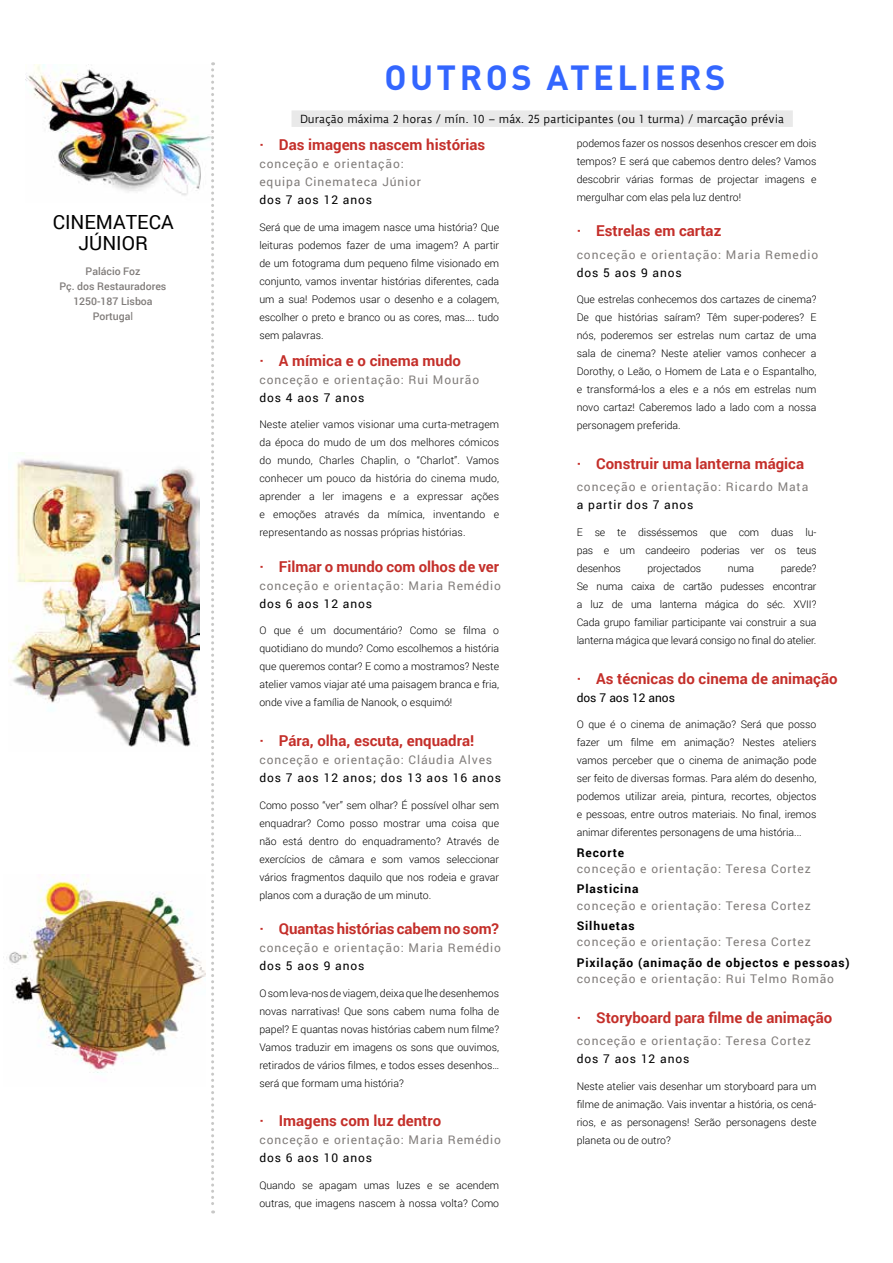
<style>
.page{position:relative;width:893px;height:1263px;background:#fff}
.page>*{position:absolute;margin:0;border:0;box-sizing:border-box;transform-origin:0 0}
.t1{font:700 34.5px "DIN";letter-spacing:.1em;color:#36f}
.t2{font:19.5px/21px "Roboto";color:#000;text-align:center}
.t3{font:700 15px "Roboto";color:#c42f2a}
.t4{font:12px/18px "Roboto";letter-spacing:.075em;color:#807c7a}
.t5{font:12px "Roboto";letter-spacing:.075em;color:#000}
.t6{font:700 12px "Roboto";letter-spacing:.075em;color:#000}
.t7{font:12px "Roboto";color:#000}
.t8{font:300 10.5px/18px "Roboto";color:#000;text-align:justify}
.t9{font:10.5px "Duru Sans";color:#000}
.t10{font:500 10.5px/15px "Roboto";color:#807c7a;text-align:center}
.s1{font-weight:400}
</style>
<div class="page">
<img style="left:26px;top:64px;width:185px;height:132px">
<svg style="left:211px;top:62px;width:3px;height:1151px"></svg>
<img style="left:3px;top:874px;width:203px;height:199px">
<div style="left:292px;top:110px;width:501px;height:17px;background:#e9e9e9"></div>
<img style="left:9px;top:452px;width:191px;height:295px">
<h2 class="t2" style="left:53px;top:211px;width:122px">CINEMATECA<br>JÚNIOR</h2>
<p class="t10" style="left:60px;top:263px;width:108px">Palácio Foz<br>Pç. dos Restauradores<br>1250-187 Lisboa<br>Portuga<span class="s1">l</span></p>
<h1 class="t1" style="left:384px;top:55px;width:343px">OUTROS ATELIERS</h1>
<p class="t9" style="left:300px;top:112px;width:486px">Duração máxima 2 horas / mín. 10 – máx. 25 participantes (ou 1 turma) / marcação prévia</p>
<h3 class="t3" style="left:259px;top:134px;width:227px">· Das imagens nascem histórias</h3>
<p class="t4" style="left:259px;top:155px;width:163px">conceção e orientação: equipa Cinemateca Júnior</p>
<p class="t5" style="left:259px;top:192px;width:114px">dos 7 aos 12 anos</p>
<p class="t8" style="left:259px;top:218px;width:241px">Será que de uma imagem nasce uma história? Que leituras podemos fazer de uma imagem? A partir de um fotograma dum pequeno filme visionado em conjunto, vamos inventar histórias diferentes, cada um a sua! Podemos usar o desenho e a colagem, escolher o preto e branco ou as cores, mas…. tudo sem palavras.</p>
<h3 class="t3" style="left:259px;top:350px;width:203px">· A mímica e o cinema mudo</h3>
<p class="t4" style="left:259px;top:370px;width:221px">conceção e orientação: Rui Mourão</p>
<p class="t5" style="left:259px;top:389px;width:107px">dos 4 aos 7 anos</p>
<p class="t8" style="left:259px;top:415px;width:241px">Neste atelier vamos visionar uma curta-metragem da época do mudo de um dos melhores cómicos do mundo, Charles Chaplin, o “Charlot”. Vamos conhecer um pouco da história do cinema mudo, aprender a ler imagens e a expressar ações e emoções através da mímica, inventando e representando as nossas próprias histórias.</p>
<h3 class="t3" style="left:259px;top:556px;width:241px">· Filmar o mundo com olhos de ver</h3>
<p class="t4" style="left:259px;top:576px;width:243px">conceção e orientação: Maria Remédio</p>
<p class="t5" style="left:259px;top:595px;width:114px">dos 6 aos 12 anos</p>
<p class="t8" style="left:259px;top:621px;width:241px">O que é um documentário? Como se filma o quotidiano do mundo? Como escolhemos a história que queremos contar? E como a mostramos? Neste atelier vamos viajar até uma paisagem branca e fria, onde vive a família de Nanook, o esquimó!</p>
<h3 class="t3" style="left:259px;top:730px;width:216px">· Pára, olha, escuta, enquadra!</h3>
<p class="t4" style="left:259px;top:750px;width:234px">conceção e orientação: Cláudia Alves</p>
<p class="t5" style="left:259px;top:769px;width:243px">dos 7 aos 12 anos; dos 13 aos 16 anos</p>
<p class="t8" style="left:259px;top:795px;width:241px">Como posso “ver” sem olhar? É possível olhar sem enquadrar? Como posso mostrar uma coisa que não está dentro do enquadramento? Através de exercícios de câmara e som vamos seleccionar vários fragmentos daquilo que nos rodeia e gravar planos com a duração de um minuto.</p>
<h3 class="t3" style="left:259px;top:918px;width:241px">· Quantas histórias cabem no som?</h3>
<p class="t4" style="left:259px;top:938px;width:243px">conceção e orientação: Maria Remédio</p>
<p class="t5" style="left:259px;top:957px;width:107px">dos 5 aos 9 anos</p>
<p class="t8" style="left:259px;top:983px;width:241px">O som leva-nos de viagem, deixa que lhe desenhemos novas narrativas! Que sons cabem numa folha de papel? E quantas novas histórias cabem num filme?<br>Vamos traduzir em imagens os sons que ouvimos, retirados de vários filmes, e todos esses desenhos… será que formam uma história?</p>
<h3 class="t3" style="left:259px;top:1110px;width:183px">· Imagens com luz dentro</h3>
<p class="t4" style="left:259px;top:1131px;width:243px">conceção e orientação: Maria Remédio</p>
<p class="t5" style="left:259px;top:1150px;width:114px">dos 6 aos 10 anos</p>
<p class="t8" style="left:259px;top:1176px;width:241px">Quando se apagam umas luzes e se acendem outras, que imagens nascem à nossa volta? Como</p>
<p class="t8" style="left:577px;top:134px;width:241px">podemos fazer os nossos desenhos crescer em dois tempos? E será que cabemos dentro deles? Vamos descobrir várias formas de projectar imagens e mergulhar com elas pela luz dentro!</p>
<h3 class="t3" style="left:577px;top:221px;width:146px">· Estrelas em cartaz</h3>
<p class="t4" style="left:577px;top:245px;width:243px">conceção e orientação: Maria Remedio</p>
<p class="t5" style="left:577px;top:264px;width:107px">dos 5 aos 9 anos</p>
<p class="t8" style="left:577px;top:290px;width:241px">Que estrelas conhecemos dos cartazes de cinema?<br>De que histórias saíram? Têm super-poderes? E nós, poderemos ser estrelas num cartaz de uma sala de cinema? Neste atelier vamos conhecer a Dorothy, o Leão, o Homem de Lata e o Espantalho, e transformá-los a eles e a nós em estrelas num novo cartaz! Caberemos lado a lado com a nossa personagem preferida.</p>
<h3 class="t3" style="left:577px;top:453px;width:229px">· Construir uma lanterna mágica</h3>
<p class="t4" style="left:577px;top:477px;width:233px">conceção e orientação: Ricardo Mata</p>
<p class="t5" style="left:577px;top:496px;width:118px">a partir dos 7 anos</p>
<p class="t8" style="left:577px;top:523px;width:241px">E se te disséssemos que com duas lu&shy;pas e um candeeiro poderias ver os teus desenhos</p>
<p class="t8" style="left:577px;top:559px;width:241px;text-indent:204px">parede?<br>Se numa caixa de cartão pudesses encontrar a luz de uma lanterna mágica do séc. XVII?<br>Cada grupo familiar participante vai construir a sua lanterna mágica que levará consigo no final do atelier.</p>
<h3 class="t3" style="left:577px;top:668px;width:262px">· As técnicas do cinema de animação</h3>
<p class="t7" style="left:577px;top:689px;width:100px">dos 7 aos 12 anos</p>
<p class="t8" style="left:577px;top:715px;width:241px">O que é o cinema de animação? Será que posso fazer um filme em animação? Nestes ateliers vamos perceber que o cinema de animação pode ser feito de diversas formas. Para além do desenho, podemos utilizar areia, pintura, recortes, objectos e pessoas, entre outros materiais. No final, iremos animar diferentes personagens de uma história...</p>
<p class="t6" style="left:577px;top:844px;width:49px">Recorte</p>
<p class="t4" style="left:577px;top:859px;width:236px">conceção e orientação: Teresa Cortez</p>
<p class="t6" style="left:577px;top:880px;width:63px">Plasticina</p>
<p class="t4" style="left:577px;top:896px;width:236px">conceção e orientação: Teresa Cortez</p>
<p class="t6" style="left:577px;top:917px;width:59px">Silhuetas</p>
<p class="t4" style="left:577px;top:932px;width:236px">conceção e orientação: Teresa Cortez</p>
<p class="t6" style="left:577px;top:954px;width:275px">Pixilação (animação de objectos e pessoas)</p>
<p class="t4" style="left:577px;top:969px;width:259px">conceção e orientação: Rui Telmo Romão</p>
<h3 class="t3" style="left:577px;top:1007px;width:257px">· Storyboard para filme de animação</h3>
<p class="t4" style="left:577px;top:1031px;width:236px">conceção e orientação: Teresa Cortez</p>
<p class="t5" style="left:577px;top:1050px;width:114px">dos 7 aos 12 anos</p>
<p class="t8" style="left:577px;top:1076px;width:241px">Neste atelier vais desenhar um storyboard para um filme de animação. Vais inventar a história, os cená&shy;rios, e as personagens! Serão personagens deste planeta ou de outro?</p>
<p class="t8" style="left:647px;top:559px;width:55px">projectados</p>
<p class="t8" style="left:728px;top:559px;width:28px">numa</p>
</div>
